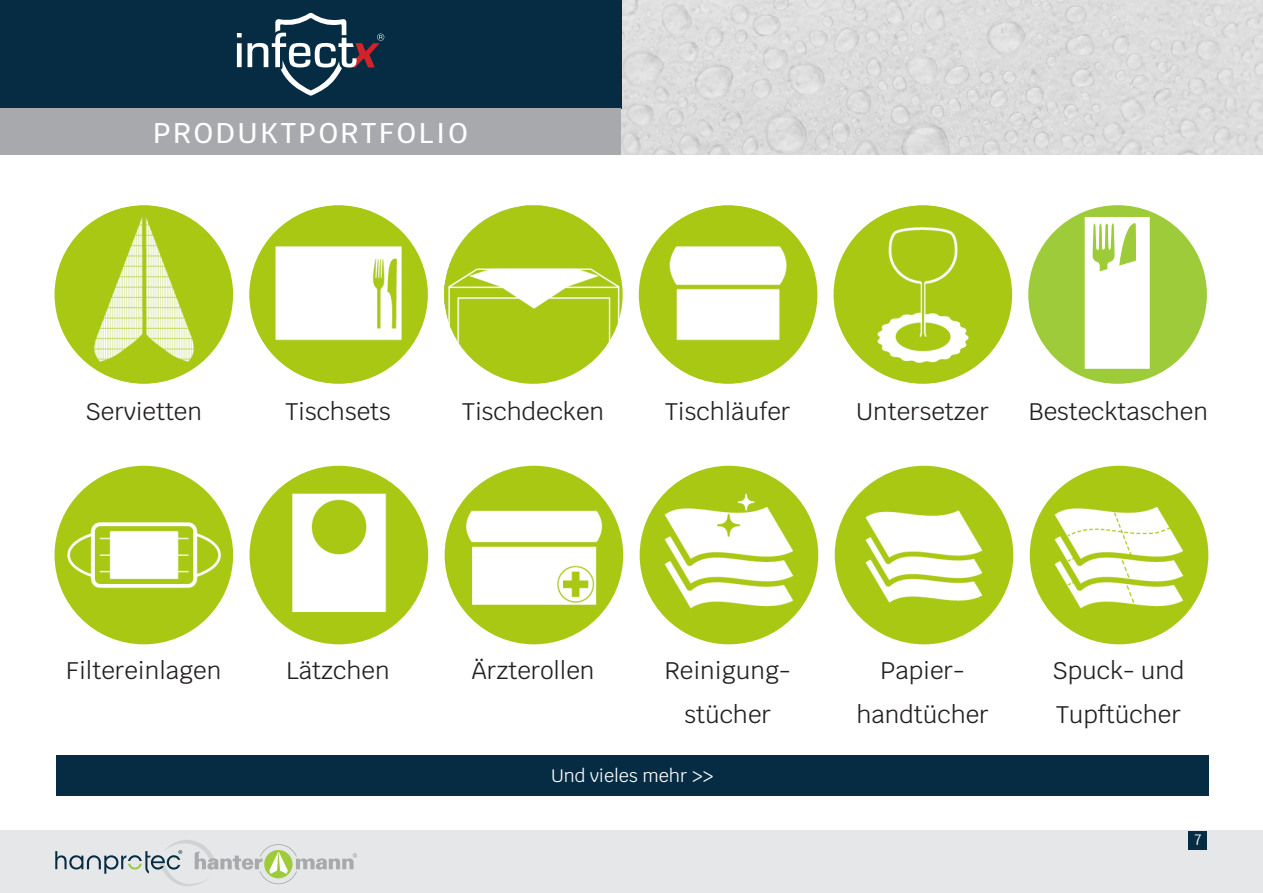
<style>
.page{position:relative;width:1263px;height:893px;background:#fff}
.page>*{position:absolute;margin:0;border:0;box-sizing:border-box;transform-origin:0 0}
.t1{font:500 28.5px "Krub";letter-spacing:.09em;color:#fff}
.t2{font:24px/43.5px "Krub";color:#231f20;text-align:center}
.t3{font:18px "Krub";color:#fff}
.t4{font:15px "Krub";color:#fff}
</style>
<div class="page">
<div style="left:0;top:831px;width:1263px;height:62px;background:#e6e7e9"></div>
<div style="left:1188px;top:831px;width:19px;height:18px;background:#062c44"></div>
<svg style="left:55px;top:830px;width:302px;height:56px"></svg>
<img style="left:621px;top:0;width:642px;height:155px">
<div style="left:0;top:0;width:621px;height:108px;background:#062c44"></div>
<div style="left:0;top:108px;width:621px;height:47px;background:#a8a9ad"></div>
<div style="left:56px;top:755px;width:1153px;height:40px;background:#062c44"></div>
<svg style="left:237px;top:13px;width:147px;height:83px"></svg>
<img style="left:55px;top:466px;width:178px;height:178px;border-radius:89px">
<img style="left:640px;top:466px;width:178px;height:178px;border-radius:89px">
<img style="left:444px;top:205px;width:179px;height:179px;border-radius:89px">
<img style="left:55px;top:205px;width:178px;height:179px;border-radius:89px">
<img style="left:249px;top:205px;width:179px;height:179px;border-radius:89px">
<img style="left:639px;top:205px;width:178px;height:179px;border-radius:89px">
<img style="left:835px;top:466px;width:178px;height:178px;border-radius:89px">
<img style="left:833px;top:205px;width:179px;height:179px;border-radius:89px">
<img style="left:250px;top:466px;width:178px;height:178px;border-radius:89px">
<img style="left:445px;top:466px;width:178px;height:178px;border-radius:89px">
<img style="left:1030px;top:466px;width:178px;height:178px;border-radius:89px">
<div style="left:1028px;top:205px;width:179px;height:179px;background:#9ecb3a;border-radius:50%"></div>
<svg style="left:1085px;top:217px;width:65px;height:152px"></svg>
<p class="t1" style="left:153px;top:116px;width:316px">PRODUKTPORTFOLIO</p>
<p class="t2" style="left:86px;top:389px;width:118px">Servietten</p>
<p class="t2" style="left:285px;top:389px;width:107px">Tischsets</p>
<p class="t2" style="left:462px;top:389px;width:143px">Tischdecken</p>
<p class="t2" style="left:665px;top:389px;width:127px">Tischläufer</p>
<p class="t2" style="left:856px;top:389px;width:134px">Untersetzer</p>
<p class="t2" style="left:1029px;top:389px;width:181px">Bestecktaschen</p>
<p class="t2" style="left:66px;top:649px;width:157px">Filtereinlagen</p>
<p class="t2" style="left:286px;top:649px;width:105px">Lätzchen</p>
<p class="t2" style="left:472px;top:649px;width:124px">Ärzterollen</p>
<p class="t2" style="left:665px;top:649px;width:127px">Reinigung&shy;stücher</p>
<p class="t3" style="left:551px;top:760px;width:164px">Und vieles mehr &gt;&gt;</p>
<p class="t2" style="left:856px;top:649px;width:134px">Papier&shy;handtücher</p>
<p class="t2" style="left:1052px;top:649px;width:134px;text-align:left">Spuck- und<br>Tupftücher</p>
<p class="t4" style="left:1194px;top:827px;width:9px">7</p>
</div>
